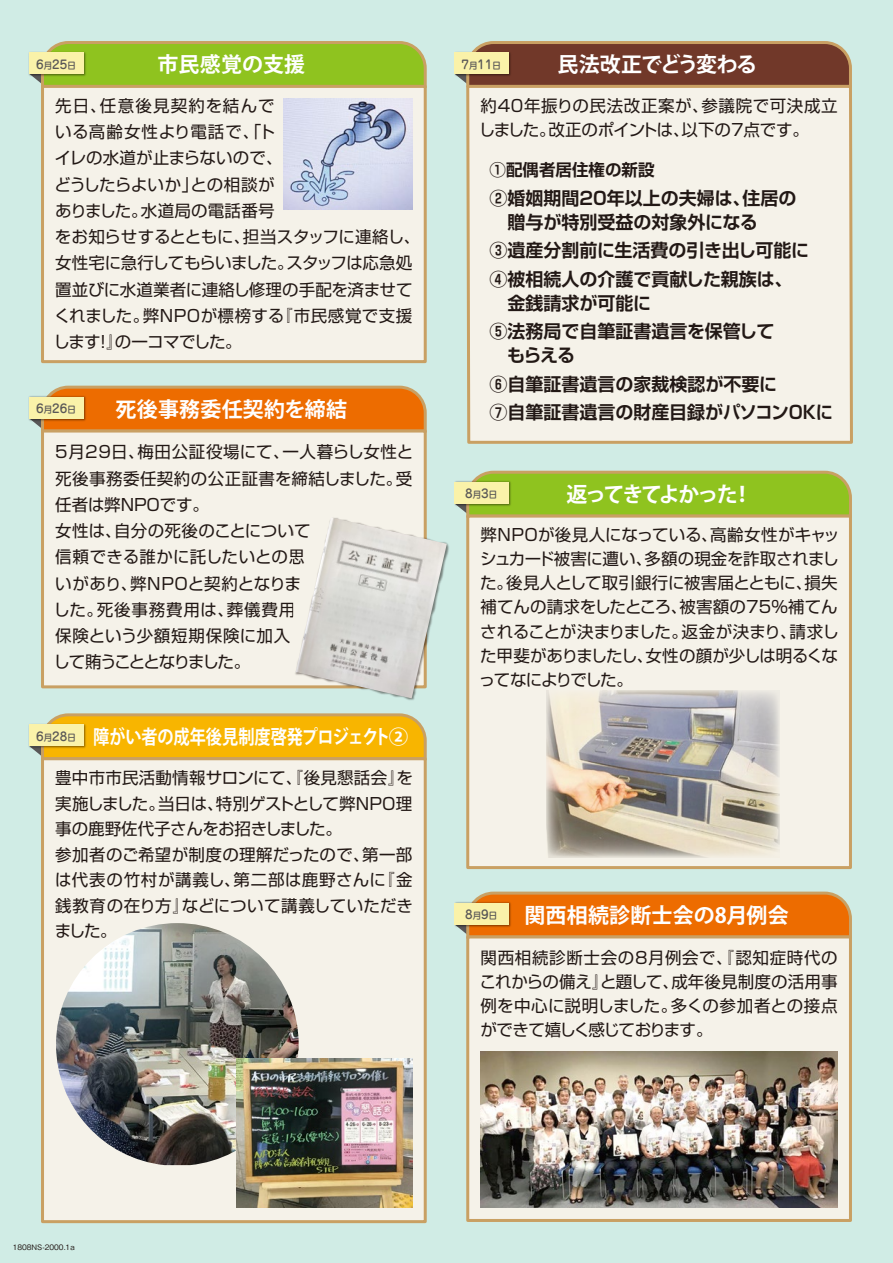
<style>
.page{position:relative;width:893px;height:1263px;background:#d0ece5}
.page>*{position:absolute;margin:0;border:0;box-sizing:border-box;transform-origin:0 0}
.t1{font:700 21px "Koz Go Pr 6 N";letter-spacing:.01em;color:#fff}
.t2{font:700 21px "Koz Go Pr 6 N";letter-spacing:-.1em;color:#fff}
.t3{font:700 21px "Koz Go Pr 6 N";letter-spacing:-.04em;color:#fff}
.t4{font:700 19.5px "Koz Go Pr 6 N";letter-spacing:-.01em;color:#fff;scale:.83 1}
.t5{font:700 18px/28.5px "Shin Go Pro De";color:#221815}
.t6{font:16.5px/26.2px "Shin Go Pro";letter-spacing:.005em;color:#221815}
.t7{font:700 16.5px "Shin Go Pro De";color:#221815}
.t8{font:500 12px "Jun 34 Pro";color:#595757}
.t9{font:500 7.5px "Gothic BBB Pro";color:#221815}
.s1{font-size:9px}
</style>
<div class="page">
<svg style="left:34px;top:713px;width:393px;height:44px;background:#f2b50f"></svg>
<img style="left:28px;top:723px;width:60px;height:27px">
<div style="left:29px;top:724px;width:54px;height:22px;background:#faf2a9"></div>
<div style="left:41px;top:757px;width:386px;height:466px;background:#f5f2e9;border:3px solid #c9a063"></div>
<svg style="left:34px;top:41px;width:393px;height:44px;background:#95c029"></svg>
<img style="left:28px;top:50px;width:60px;height:28px">
<div style="left:29px;top:52px;width:54px;height:22px;background:#faf2a9"></div>
<div style="left:41px;top:85px;width:386px;height:278px;background:#f5f2e9;border:3px solid #c9a063"></div>
<svg style="left:459px;top:470px;width:393px;height:45px;background:#96c12d"></svg>
<img style="left:454px;top:480px;width:59px;height:27px">
<div style="left:455px;top:482px;width:54px;height:21px;background:#faf2a9"></div>
<div style="left:466px;top:515px;width:386px;height:354px;background:#f5f2e9;border:3px solid #c9a063"></div>
<svg style="left:34px;top:385px;width:393px;height:44px;background:#e87511"></svg>
<img style="left:28px;top:395px;width:60px;height:27px">
<div style="left:29px;top:397px;width:54px;height:21px;background:#faf2a9"></div>
<div style="left:41px;top:429px;width:386px;height:259px;background:#f5f2e9;border:3px solid #c9a063"></div>
<svg style="left:460px;top:41px;width:392px;height:42px;background:#7a4432"></svg>
<img style="left:454px;top:50px;width:59px;height:28px">
<div style="left:455px;top:52px;width:54px;height:22px;background:#faf2a9"></div>
<div style="left:466px;top:83px;width:387px;height:361px;background:#f5f2e9"></div>
<svg style="left:459px;top:891px;width:393px;height:44px;background:#e87410"></svg>
<img style="left:454px;top:901px;width:59px;height:27px">
<div style="left:455px;top:903px;width:54px;height:21px;background:#faf2a9"></div>
<div style="left:466px;top:935px;width:386px;height:287px;background:#f5f2e9;border:3px solid #c9a063"></div>
<img style="left:546px;top:690px;width:234px;height:167px">
<img style="left:296px;top:517px;width:151px;height:181px">
<img style="left:284px;top:98px;width:128px;height:111px">
<img style="left:56px;top:923px;width:243px;height:242px">
<img style="left:236px;top:1058px;width:176px;height:150px">
<img style="left:480px;top:1051px;width:358px;height:157px">
<p class="t8" style="left:36px;top:54px;width:41px">6<span class="s1">月</span>25<span class="s1">日</span></p>
<p class="t1" style="left:157px;top:53px;width:149px">市民感覚の支援</p>
<p class="t6" style="left:54px;top:90px;width:368px">先日、任意後見契約を結んで<br>いる高齢女性より電話で、「ト<br>イレの水道が止まらないので、<br>どうしたらよいか」との相談が<br>ありました。水道局の電話番号<br>をお知らせするとともに、担当スタッフに連絡し、女性宅に急行してもらいました。スタッフは応急処置並びに水道業者に連絡し修理の手配を済ませてくれました。弊NPOが標榜する『市民感覚で支援します！』の一コマでした。</p>
<p class="t8" style="left:36px;top:399px;width:41px">6<span class="s1">月</span>26<span class="s1">日</span></p>
<p class="t1" style="left:116px;top:397px;width:233px">死後事務委任契約を締結</p>
<p class="t6" style="left:54px;top:437px;width:361px">5月29日、梅田公証役場にて、一人暮らし女性と死後事務委任契約の公正証書を締結しました。受任者は弊NPOです。<br>女性は、自分の死後のことについて<br>信頼できる誰かに託したいとの思<br>いがあり、弊NPOと契約となりま<br>した。死後事務費用は、葬儀費用<br>保険という少額短期保険に加入<br>して賄うこととなりました。</p>
<p class="t4" style="left:36px;top:726px;width:450px"><sup>6</sup><sup>月</sup><sup>28</sup><sup>日</sup> 障がい者の成年後見制度啓発プロジェクト②</p>
<p class="t6" style="left:55px;top:763px;width:360px;line-height:25.5px">豊中市市民活動情報サロンにて、『後見懇話会』を実施しました。当日は、特別ゲストとして弊NPO理事の鹿野佐代子さんをお招きしました。<br>参加者のご希望が制度の理解だったので、第一部は代表の竹村が講義し、第二部は鹿野さんに『金銭教育の在り方』などについて講義していただきました。</p>
<p class="t8" style="left:461px;top:54px;width:41px">7<span class="s1">月</span>11<span class="s1">日</span></p>
<p class="t3" style="left:557px;top:53px;width:201px">民法改正でどう変わる</p>
<p class="t6" style="left:479px;top:91px;width:360px;line-height:24px">約40年振りの民法改正案が、参議院で可決成立しました。改正のポイントは、以下の7点です。</p>
<p class="t7" style="left:489px;top:156px;width:166px">①配偶者居住権の新設</p>
<p class="t5" style="left:489px;top:184px;width:308px;line-height:24px">②婚姻期間20年以上の夫婦は、住居の　贈与が特別受益の対象外になる</p>
<p class="t5" style="left:489px;top:234px;width:321px">③遺産分割前に生活費の引き出し可能に<br>④被相続人の介護で貢献した親族は、</p>
<p class="t5" style="left:489px;top:286px;width:304px;text-indent:18px">金銭請求が可能に<br>⑤法務局で自筆証書遺言を保管して　</p>
<p class="t5" style="left:489px;top:339px;width:345px">　もらえる<br>⑥自筆証書遺言の家裁検認が不要に<br>⑦自筆証書遺言の財産目録がパソコンOKに</p>
<p class="t8" style="left:465px;top:484px;width:34px">8<span class="s1">月</span>3<span class="s1">日</span></p>
<p class="t2" style="left:566px;top:482px;width:188px">返ってきてよかった！</p>
<p class="t6" style="left:479px;top:521px;width:362px;line-height:24px;text-align:justify">弊NPOが後見人になっている、高齢女性がキャッシュカード被害に遭い、多額の現金を詐取されました。後見人として取引銀行に被害届とともに、損失補てんの請求をしたところ、被害額の75%補てんされることが決まりました。返金が決まり、請求した甲斐がありましたし、女性の顔が少しは明るくなってなによりでした。</p>
<p class="t8" style="left:465px;top:905px;width:34px">8<span class="s1">月</span>9<span class="s1">日</span></p>
<p class="t1" style="left:524px;top:903px;width:266px">関西相続診断士会の8月例会</p>
<p class="t6" style="left:480px;top:944px;width:359px;line-height:24px;text-align:justify">関西相続診断士会の8月例会で、『認知症時代のこれからの備え』と題して、成年後見制度の活用事例を中心に説明しました。多くの参加者との接点ができて嬉しく感じております。</p>
<p class="t9" style="left:13px;top:1241px;width:63px">1808NS-2000.1a</p>
</div>
